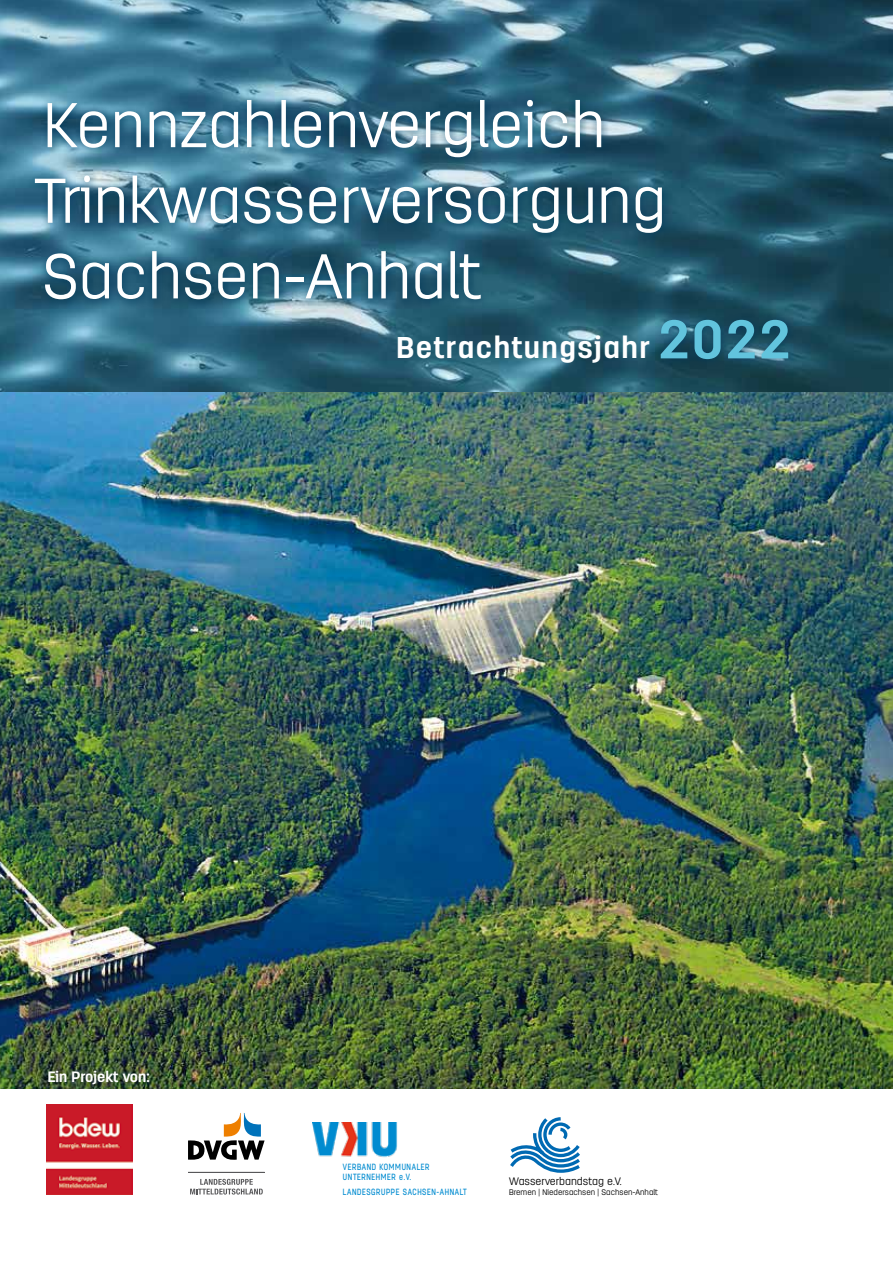
<style>
.page{position:relative;width:893px;height:1263px;background:#fff}
.page>*{position:absolute;margin:0;border:0;box-sizing:border-box;transform-origin:0 0}
.t1{font:300 63px/75.6px "Antartida";color:#fff}
.t2{font:700 54px "Antartida";color:#62c4dd}
.t3{font:700 30px "Antartida";letter-spacing:.05em;color:#fff}
.t4{font:700 15px "Antartida";color:#fff}
.t5{font:300 10.8px "Antartida";color:#000}
.t6{font:500 9px/10.5px "Antartida";letter-spacing:.09em;color:#008bd0;scale:.8 1}
.t7{font:300 8.1px "Antartida";color:#000}
</style>
<div class="page">
<img style="left:0;top:391px;width:893px;height:698px">
<img style="left:0;top:0;width:893px;height:391px">
<div style="left:29px;top:94px;width:643px;height:215px;background:#00395c;opacity:.75"></div>
<svg style="left:510px;top:1117px;width:70px;height:56px"></svg>
<img style="left:313px;top:1123px;width:85px;height:35px">
<hr style="left:188px;top:1172px;width:77px;height:1px;background:#58585a">
<svg style="left:188px;top:1113px;width:77px;height:47px"></svg>
<svg style="left:190px;top:1179px;width:73px;height:15px"></svg>
<img style="left:47px;top:1105px;width:85px;height:90px">
<div style="left:655px;top:313px;width:143px;height:55px;background:#00395c;opacity:.75"></div>
<h1 class="t1" style="left:35px;top:88px;width:633px">Kennzahlenvergleich<br>Trinkwasserversorgung<br>Sachsen-Anhalt</h1>
<h3 class="t3" style="left:397px;top:331px;width:255px">Betrachtungsjahr</h3>
<h2 class="t2" style="left:658px;top:309px;width:133px">2022</h2>
<h3 class="t4" style="left:48px;top:1068px;width:103px">Ein Projekt von:</h3>
<p class="t6" style="left:343px;top:1161px;width:110px">VERBAND KOMMUNALER<br>UNTERNEHMER e.V.</p>
<p class="t6" style="left:343px;top:1187px;width:156px">LANDESGRUPPE SACHSEN-AHNALT</p>
<p class="t5" style="left:509px;top:1175px;width:114px">Wasserverbandstag e.V.</p>
<p class="t7" style="left:509px;top:1187px;width:150px">Bremen | Niedersachsen | Sachsen-Anhalt</p>
</div>
